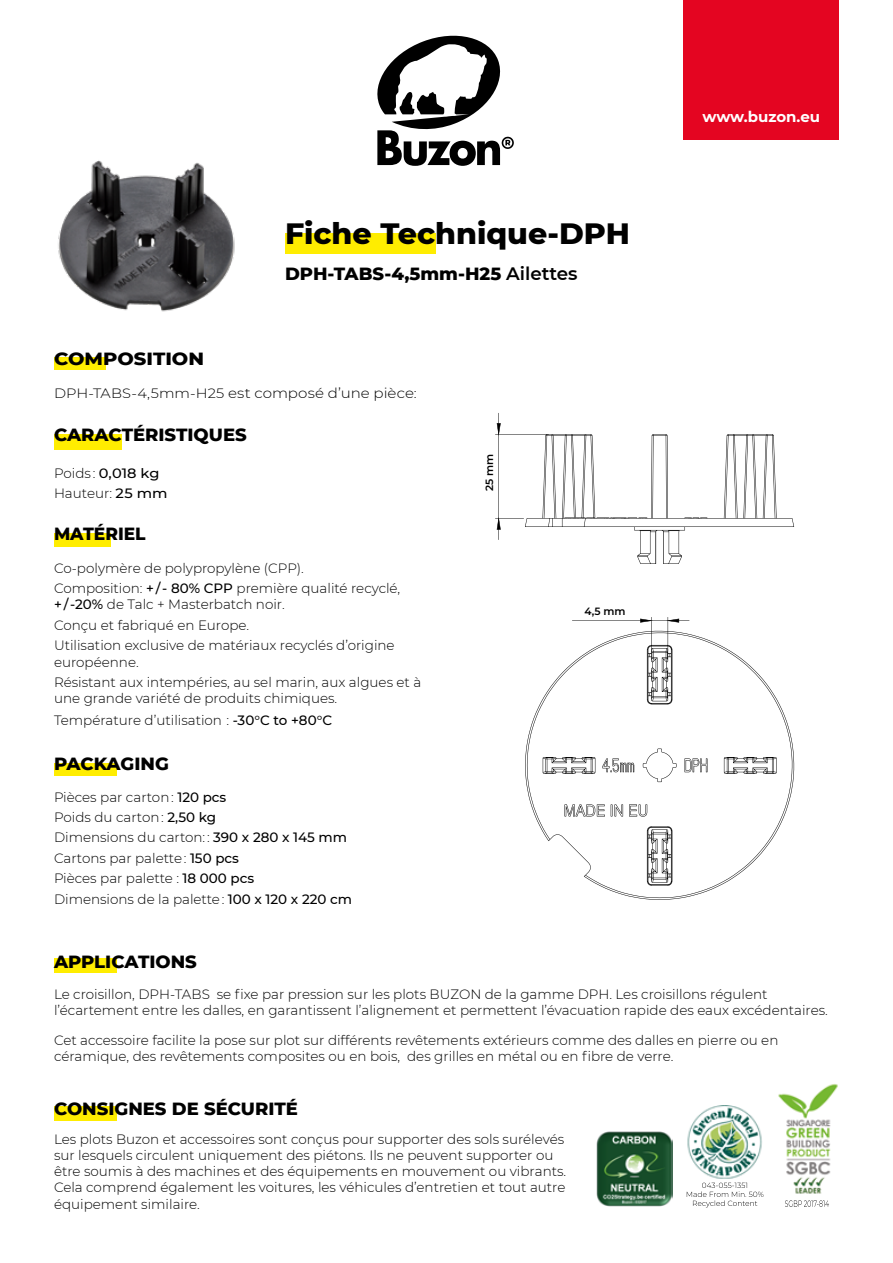
<style>
.page{position:relative;width:893px;height:1263px;background:#fff}
.page>*{position:absolute;margin:0;border:0;box-sizing:border-box;transform-origin:0 0}
.t1{font:800 30px "Montserrat";color:#000}
.t2{font:800 18px "Montserrat";color:#000}
.t3{font:800 18px "Montserrat";color:#000;scale:1.08 1}
.t4{font:800 18px "Montserrat";color:#000;scale:.95 1}
.t5{font:700 15px "Montserrat";color:#fff}
.t6{font:300 13.95px "Montserrat";color:#000;scale:1.08 1}
.t7{font:300 13.5px/20.4px "Montserrat";color:#000}
.t8{font:600 10.5px "Montserrat";color:#000}
.s1{font-weight:600}
.s2{font-size:13.5px}
.s3{font-weight:500}
</style>
<div class="page">
<div style="left:54px;top:1106px;width:62px;height:15px;background:#ffed00"></div>
<div style="left:54px;top:958px;width:62px;height:15px;background:#ffed00"></div>
<div style="left:285px;top:233px;width:150px;height:20px;background:#ffed00"></div>
<img style="left:58px;top:160px;width:177px;height:152px">
<svg style="left:377px;top:35px;width:137px;height:131px"></svg>
<div style="left:684px;top:0;width:155px;height:140px;background:#e40521"></div>
<div style="left:54px;top:763px;width:62px;height:13px;background:#ffed00"></div>
<div style="left:54px;top:357px;width:52px;height:13px;background:#ffed00"></div>
<div style="left:54px;top:534px;width:56px;height:13px;background:#ffed00"></div>
<div style="left:54px;top:435px;width:68px;height:15px;background:#ffed00"></div>
<svg style="left:495px;top:413px;width:299px;height:151px"></svg>
<svg style="left:572px;top:617px;width:117px;height:14px"></svg>
<svg style="left:525px;top:631px;width:269px;height:269px"></svg>
<img style="left:597px;top:1131px;width:75px;height:76px">
<img style="left:778px;top:1084px;width:60px;height:110px">
<img style="left:687px;top:1105px;width:75px;height:74px">
<svg style="left:785px;top:1200px;width:44px;height:7px"></svg>
<svg style="left:687px;top:1183px;width:76px;height:24px"></svg>
<h1 class="t1" style="left:285px;top:211px;width:346px">Fiche Technique-DPH</h1>
<h2 class="t2" style="left:285px;top:260px;width:294px">DPH-TABS-4,5mm-H25 <span class="s1">Ailettes</span></h2>
<h2 class="t3" style="left:54px;top:345px;width:140px">COMPOSITION</h2>
<p class="t6" style="left:54px;top:383px;width:337px"><span class="s2">DPH-TABS-4,5mm-H25</span> est composé d’une pièce<span class="s2">:</span></p>
<h2 class="t2" style="left:54px;top:422px;width:194px">CARACTÉRISTIQUES</h2>
<p class="t7" style="left:54px;top:462px;width:115px">Poids : <span class="s3">0,018 kg<br></span>Hauteur: <span class="s3">25 mm</span></p>
<h2 class="t4" style="left:54px;top:521px;width:98px">MATÉRIEL</h2>
<p class="t7" style="left:54px;top:557px;width:348px">Co-polymère de polypropylène (CPP).<br>Composition: <span class="s3">+ / - 80% CPP</span> première qualité recyclé,</p>
<p class="t7" style="left:54px;top:594px;width:342px"><span class="s3">+ / -20%</span> de Talc + Masterbatch noir.<br>Conçu et fabriqué en Europe.<br>Utilisation exclusive de matériaux recyclés d’origine</p>
<p class="t7" style="left:54px;top:651px;width:369px">européenne.<br>Résistant aux intempéries, au sel marin, aux algues et à</p>
<p class="t7" style="left:54px;top:687px;width:285px;line-height:21.6px">une grande variété de produits chimiques.<br>Température d’utilisation : <span class="s3">-30°C to +80°C</span></p>
<h2 class="t2" style="left:54px;top:751px;width:116px">PACKAGING</h2>
<p class="t7" style="left:54px;top:786px;width:300px">Pièces par carton : <span class="s3">120 pcs<br></span>Poids du carton : <span class="s3">2,50 kg<br></span>Dimensions du carton: : <span class="s3">390 x 280 x 145 mm<br></span>Cartons par palette : <span class="s3">150 pcs<br></span>Pièces par palette : <span class="s3">18 000 pcs<br></span>Dimensions de la palette : <span class="s3">100 x 120 x 220 cm</span></p>
<p class="t8" style="left:482px;top:491px;width:39px;rotate:-90deg">25 mm</p>
<p class="t8" style="left:584px;top:604px;width:43px">4,5 mm</p>
<p class="t5" style="left:702px;top:105px;width:119px">www.buzon.eu</p>
<h2 class="t2" style="left:54px;top:948px;width:144px">APPLICATIONS</h2>
<p class="t7" style="left:54px;top:985px;width:775px;line-height:16.2px">Le croisillon, DPH-TABS se fixe par pression sur les plots BUZON de la gamme DPH. Les croisillons régulent l’écartement entre les dalles, en garantissent l’alignement et permettent l’évacuation rapide des eaux excédentaires.</p>
<p class="t7" style="left:54px;top:1032px;width:726px;line-height:16.2px">Cet accessoire facilite la pose sur plot sur différents revêtements extérieurs comme des dalles en pierre ou en céramique, des revêtements composites ou en bois, des grilles en métal ou en fibre de verre.</p>
<h2 class="t2" style="left:54px;top:1095px;width:246px">CONSIGNES DE SÉCURITÉ</h2>
<p class="t7" style="left:54px;top:1130px;width:514px;line-height:16.2px">Les plots Buzon et accessoires sont conçus pour supporter des sols surélevés sur lesquels circulent uniquement des piétons. Ils ne peuvent supporter ou être soumis à des machines et des équipements en mouvement ou vibrants.<br>Cela comprend également les voitures, les véhicules d’entretien et tout autre équipement similaire.</p>
</div>
